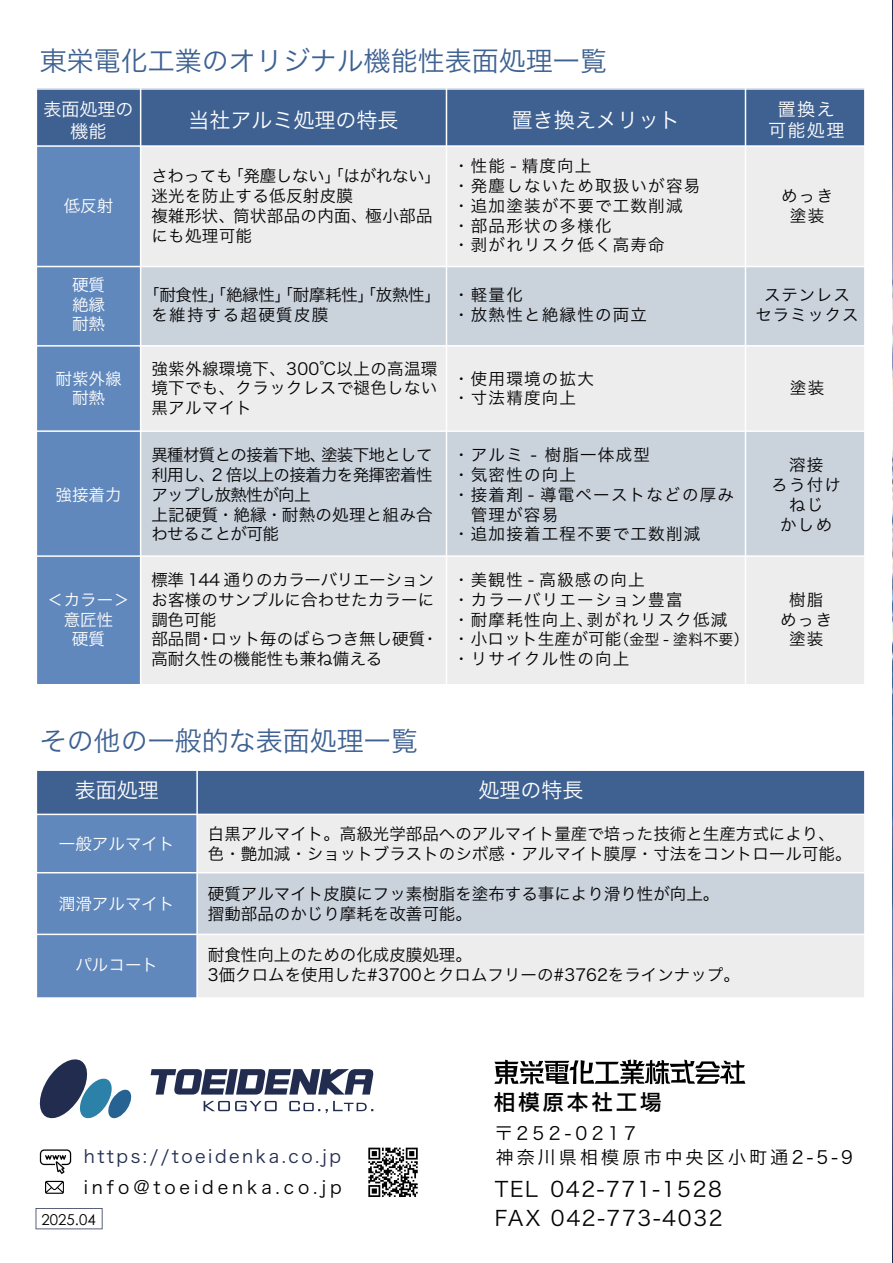
<style>
.page{position:relative;width:893px;height:1263px;background:#fff}
.page>*{position:absolute;margin:0;border:0;box-sizing:border-box;transform-origin:0 0}
.t1{font:27px "Hira Kaku Pro W3";color:#3e6192}
.t2{font:21px/28.8px "Hira Kaku Pro N W3";letter-spacing:.08em;color:#040303}
.t3{font:21px "Hira Kaku Pro W3";color:#fff}
.t4{font:500 21px "Shin Go Pro";letter-spacing:.16em;color:#000}
.t5{font:18px/24px "Hira Kaku Pro N W3";letter-spacing:.18em;color:#000}
.t6{font:18px "Hira Kaku Pro N W3";letter-spacing:.14em;color:#222c4f}
.t7{font:18px "Hira Kaku Pro N W3";letter-spacing:.215em;color:#000}
.t8{font:18px/21.6px "Hira Kaku Pro W3";letter-spacing:.04em;color:#fff;text-align:center}
.t9{font:16.5px/19.8px "Hira Kaku Pro W3";letter-spacing:.01em;color:#030303}
.t10{font:16.5px/19.8px "Hira Kaku Pro W3";letter-spacing:.075em;color:#030303}
.t11{font:16.5px/19.8px "Hira Kaku Pro W3";letter-spacing:-.04em;color:#030303}
.t12{font:16.5px/19.8px "Hira Kaku Pro W3";color:#fff;text-align:center}
.t13{font:16.5px/19.8px "Hira Kaku Pro W3";letter-spacing:.03em;color:#030303}
.t14{font:16.5px/19.8px "Hira Kaku Pro W3";letter-spacing:.05em;color:#030303;text-align:center}
.t15{font:16.5px/19.8px "Hira Kaku Pro W3";letter-spacing:.08em;color:#030303;text-align:center}
.t16{font:15px "Century Gothic";color:#000}
.s1{font-size:15px}
</style>
<div class="page">
<img style="left:892px;top:328px;width:1px;height:607px">
<svg style="left:892px;top:935px;width:1px;height:328px"></svg>
<svg style="left:892px;top:0;width:1px;height:328px"></svg>
<svg style="left:494px;top:1059px;width:251px;height:25px"></svg>
<svg style="left:368px;top:1148px;width:50px;height:49px"></svg>
<svg style="left:45px;top:1181px;width:19px;height:13px"></svg>
<svg style="left:40px;top:1149px;width:31px;height:25px"></svg>
<svg style="left:151px;top:1069px;width:223px;height:45px"></svg>
<svg style="left:39px;top:1059px;width:93px;height:60px"></svg>
<div style="left:36px;top:89px;width:105px;height:57px;background:#3e6192"></div>
<div style="left:141px;top:89px;width:305px;height:57px;background:#3e6192"></div>
<div style="left:446px;top:89px;width:299px;height:57px;background:#3e6192"></div>
<div style="left:745px;top:89px;width:120px;height:57px;background:#3e6192"></div>
<div style="left:36px;top:146px;width:105px;height:120px;background:#6188bc"></div>
<div style="left:141px;top:146px;width:305px;height:120px;background:#ededed"></div>
<div style="left:446px;top:146px;width:299px;height:120px;background:#ededed"></div>
<div style="left:745px;top:146px;width:120px;height:120px;background:#ededed"></div>
<div style="left:36px;top:266px;width:105px;height:80px;background:#6188bc"></div>
<div style="left:141px;top:266px;width:305px;height:80px;background:#cad2dc"></div>
<div style="left:446px;top:266px;width:299px;height:80px;background:#cad2dc"></div>
<div style="left:745px;top:266px;width:120px;height:80px;background:#cad2dc"></div>
<div style="left:36px;top:346px;width:105px;height:85px;background:#6188bc"></div>
<div style="left:141px;top:346px;width:305px;height:85px;background:#ededed"></div>
<div style="left:446px;top:346px;width:299px;height:85px;background:#ededed"></div>
<div style="left:745px;top:346px;width:120px;height:85px;background:#ededed"></div>
<div style="left:36px;top:431px;width:105px;height:125px;background:#6188bc"></div>
<div style="left:141px;top:431px;width:305px;height:125px;background:#cad2dc"></div>
<div style="left:446px;top:431px;width:299px;height:125px;background:#cad2dc"></div>
<div style="left:745px;top:431px;width:120px;height:125px;background:#cad2dc"></div>
<div style="left:36px;top:556px;width:105px;height:129px;background:#6188bc"></div>
<div style="left:141px;top:556px;width:305px;height:129px;background:#ededed"></div>
<div style="left:446px;top:556px;width:299px;height:129px;background:#ededed"></div>
<div style="left:745px;top:556px;width:120px;height:129px;background:#ededed"></div>
<hr style="left:140px;top:88px;width:1px;height:597px;background:#fff">
<hr style="left:446px;top:88px;width:1px;height:597px;background:#fff">
<hr style="left:745px;top:88px;width:1px;height:597px;background:#fff">
<hr style="left:36px;top:145px;width:830px;height:2px;background:#fff">
<hr style="left:36px;top:266px;width:830px;height:1px;background:#fff">
<hr style="left:36px;top:345px;width:830px;height:2px;background:#fff">
<hr style="left:36px;top:430px;width:830px;height:2px;background:#fff">
<hr style="left:36px;top:555px;width:830px;height:2px;background:#fff">
<hr style="left:36px;top:88px;width:1px;height:597px;background:#fff">
<hr style="left:864px;top:88px;width:2px;height:597px;background:#fff">
<hr style="left:36px;top:88px;width:830px;height:2px;background:#fff">
<hr style="left:36px;top:684px;width:830px;height:1px;background:#fff">
<div style="left:36px;top:770px;width:161px;height:44px;background:#3e6192"></div>
<div style="left:197px;top:770px;width:668px;height:44px;background:#3e6192"></div>
<div style="left:36px;top:814px;width:161px;height:59px;background:#6188bc"></div>
<div style="left:197px;top:814px;width:668px;height:59px;background:#ededed"></div>
<div style="left:36px;top:873px;width:161px;height:61px;background:#6188bc"></div>
<div style="left:197px;top:873px;width:668px;height:61px;background:#cad2dc"></div>
<div style="left:36px;top:934px;width:161px;height:64px;background:#6188bc"></div>
<div style="left:197px;top:934px;width:668px;height:64px;background:#ededed"></div>
<hr style="left:196px;top:769px;width:2px;height:229px;background:#fff">
<hr style="left:36px;top:814px;width:830px;height:1px;background:#fff">
<hr style="left:36px;top:872px;width:830px;height:1px;background:#fff">
<hr style="left:36px;top:934px;width:830px;height:1px;background:#fff">
<hr style="left:36px;top:997px;width:830px;height:2px;background:#fff">
<hr style="left:36px;top:769px;width:1px;height:229px;background:#fff">
<hr style="left:864px;top:769px;width:2px;height:229px;background:#fff">
<hr style="left:36px;top:769px;width:830px;height:2px;background:#fff">
<svg style="left:36px;top:1208px;width:67px;height:21px"></svg>
<p class="t1" style="left:40px;top:37px;width:568px">東栄電化工業のオリジナル機能性表面処理一覧</p>
<p class="t8" style="left:44px;top:97px;width:91px">表面処理の機能</p>
<p class="t3" style="left:189px;top:102px;width:211px">当社アルミ処理の特長</p>
<p class="t3" style="left:512px;top:102px;width:169px">置き換えメリット</p>
<p class="t8" style="left:768px;top:97px;width:78px">置換え可能処理</p>
<p class="t12" style="left:64px;top:195px;width:51px">低反射</p>
<p class="t9" style="left:151px;top:165px;width:291px">さわっても「発塵しない」「はがれない」迷光を防止する低反射皮膜<br>複雑形状、筒状部品の内面、極小部品にも処理可能</p>
<p class="t10" style="left:453px;top:155px;width:249px">・性能 - 精度向上<br>・発塵しないため取扱いが容易・追加塗装が不要で工数削減・部品形状の多様化<br>・剥がれリスク低く高寿命</p>
<p class="t9" style="left:781px;top:185px;width:54px;text-align:center">めっき塗装</p>
<p class="t12" style="left:72px;top:274px;width:34px;text-align:justify">硬質絶縁耐熱</p>
<p class="t13" style="left:151px;top:283px;width:291px;text-indent:-8px">「耐食性」「絶縁性」「耐摩耗性」「放熱性」を維持する超硬質皮膜</p>
<p class="t10" style="left:453px;top:283px;width:195px">・軽量化<br>・放熱性と絶縁性の両立</p>
<p class="t14" style="left:755px;top:283px;width:105px">ステンレスセラミックス</p>
<p class="t12" style="left:56px;top:367px;width:67px">耐紫外線耐熱</p>
<p class="t9" style="left:151px;top:357px;width:288px;text-align:justify">強紫外線環境下、300℃以上の高温環境下でも、クラックレスで褪色しない黒アルマイト</p>
<p class="t10" style="left:453px;top:367px;width:142px">・使用環境の拡大・寸法精度向上</p>
<p class="t9" style="left:790px;top:377px;width:36px">塗装</p>
<p class="t12" style="left:56px;top:484px;width:67px">強接着力</p>
<p class="t12" style="left:47px;top:588px;width:84px">＜カラー＞意匠性<br>硬質</p>
<p class="t11" style="left:151px;top:444px;width:283px">異種材質との接着下地、塗装下地として利用し、2 倍以上の接着力を発揮密着性アップし放熱性が向上<br>上記硬質・絶縁・耐熱の処理と組み合わせることが可能</p>
<p class="t10" style="left:453px;top:444px;width:198px">・アルミ - 樹脂一体成型</p>
<p class="t9" style="left:453px;top:464px;width:124px">・気密性の向上</p>
<p class="t10" style="left:453px;top:484px;width:282px">・接着剤 - 導電ペーストなどの厚み</p>
<p class="t9" style="left:471px;top:503px;width:89px">管理が容易</p>
<p class="t10" style="left:453px;top:523px;width:249px">・追加接着工程不要で工数削減</p>
<p class="t9" style="left:151px;top:569px;width:288px">標準 144 通りのカラーバリエーションお客様のサンプルに合わせたカラーに調色可能<br>部品間・ロット毎のばらつき無し硬質・高耐久性の機能性も兼ね備える</p>
<p class="t10" style="left:453px;top:569px;width:297px">・美観性 - 高級感の向上<br>・カラーバリエーション豊富<br>・耐摩耗性向上、剥がれリスク低減<br>・小ロット生産が可能<span class="s1">（金型 - 塗料不要）</span>・リサイクル性の向上</p>
<p class="t1" style="left:40px;top:717px;width:379px">その他の一般的な表面処理一覧</p>
<p class="t15" style="left:771px;top:454px;width:71px">溶接<br>ろう付けねじ<br>かしめ</p>
<p class="t9" style="left:780px;top:588px;width:54px;text-align:center">樹脂めっき塗装</p>
<p class="t3" style="left:75px;top:772px;width:85px">表面処理</p>
<p class="t3" style="left:478px;top:772px;width:106px">処理の特長</p>
<p class="t12" style="left:59px;top:833px;width:117px">一般アルマイト</p>
<p class="t9" style="left:208px;top:823px;width:645px">白黒アルマイト。高級光学部品へのアルマイト量産で培った技術と生産方式により、色・艶加減・ショットブラストのシボ感・アルマイト膜厚・寸法をコントロール可能。</p>
<p class="t12" style="left:59px;top:893px;width:117px">潤滑アルマイト</p>
<p class="t9" style="left:208px;top:882px;width:513px">硬質アルマイト皮膜にフッ素樹脂を塗布する事により滑り性が向上。摺動部品のかじり摩耗を改善可能。</p>
<p class="t12" style="left:75px;top:954px;width:84px">パルコート</p>
<p class="t9" style="left:208px;top:944px;width:534px">耐食性向上のための化成皮膜処理。<br>3価クロムを使用した#3700とクロムフリーの#3762をラインナップ。</p>
<p class="t6" style="left:84px;top:1140px;width:259px">https://toeidenka.co.jp</p>
<p class="t7" style="left:84px;top:1171px;width:259px">info@toeidenka.co.jp</p>
<p class="t16" style="left:42px;top:1209px;width:56px">2025.04</p>
<p class="t4" style="left:494px;top:1085px;width:169px">相模原本社工場</p>
<p class="t5" style="left:495px;top:1120px;width:360px">〒252-0217<br>神奈川県相模原市中央区小町通2-5-9</p>
<p class="t2" style="left:495px;top:1173px;width:229px">TEL 042-771-1528<br>FAX 042-773-4032</p>
</div>
